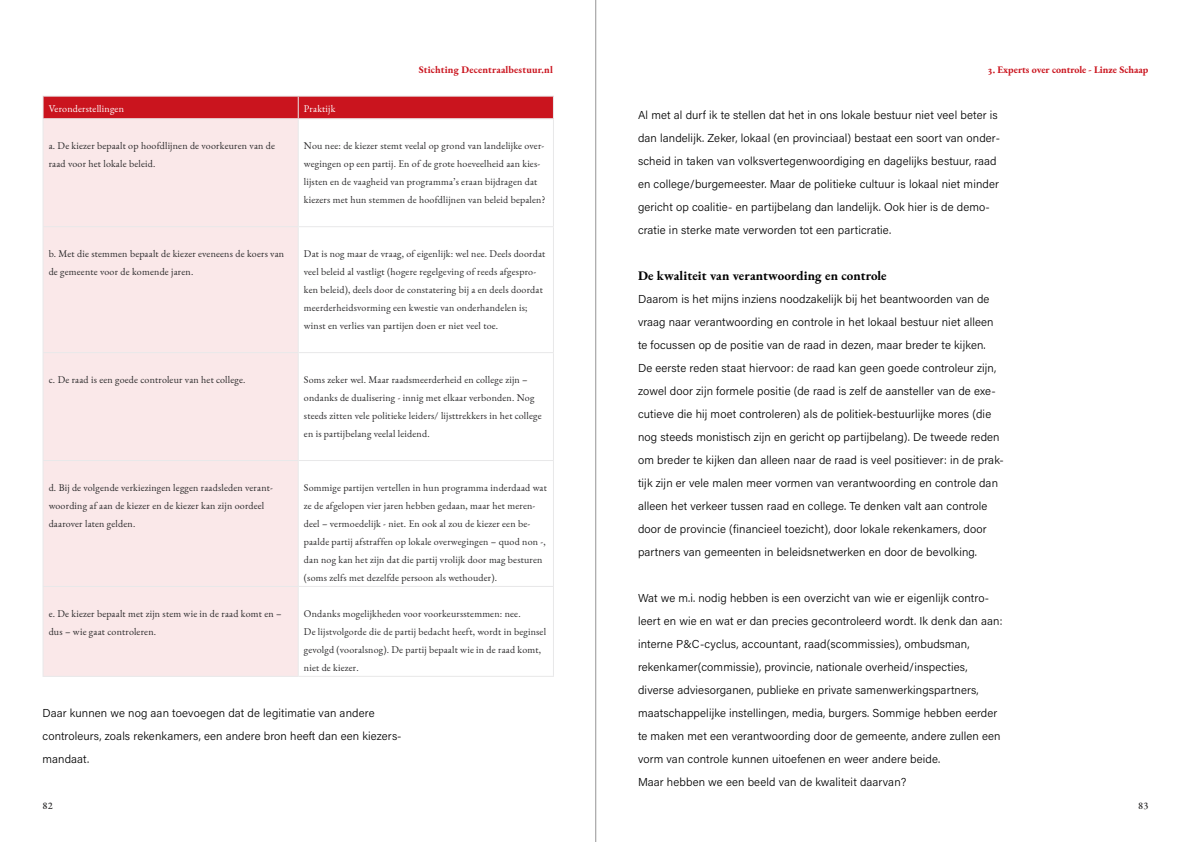
<style>
.page{position:relative;width:1191px;height:842px;background:#fff}
.page>*{position:absolute;margin:0;border:0;box-sizing:border-box;transform-origin:0 0}
.t1{font:700 13px "EB Garamond";letter-spacing:.01em;color:#000}
.t2{font:300 11.5px/23px "Acumin Pro";letter-spacing:.01em;color:#000}
.t3{font:10px/18px "EB Garamond";letter-spacing:.02em;color:#292829}
.t4{font:700 10px "EB Garamond";letter-spacing:.005em;color:#ca141e}
.t5{font:10px "EB Garamond";letter-spacing:.02em;color:#fff}
.t6{font:500 10px "EB Garamond";color:#292829}
</style>
<div class="page">
<hr style="left:595px;top:0;width:1px;height:842px;background:#292829">
<div style="left:44px;top:119px;width:254px;height:557px;background:#fae8e9"></div>
<div style="left:43px;top:96px;width:511px;height:22px;background:#ca141e"></div>
<hr style="left:43px;top:118px;width:255px;height:1px;background:#e8e8e9">
<hr style="left:43px;top:119px;width:1px;height:107px;background:#e8e8e9">
<hr style="left:298px;top:118px;width:256px;height:1px;background:#e8e8e9">
<hr style="left:298px;top:119px;width:1px;height:107px;background:#e8e8e9">
<hr style="left:553px;top:119px;width:1px;height:107px;background:#e8e8e9">
<hr style="left:43px;top:226px;width:255px;height:1px;background:#e8e8e9">
<hr style="left:43px;top:227px;width:1px;height:125px;background:#e8e8e9">
<hr style="left:298px;top:226px;width:256px;height:1px;background:#e8e8e9">
<hr style="left:298px;top:227px;width:1px;height:125px;background:#e8e8e9">
<hr style="left:553px;top:227px;width:1px;height:125px;background:#e8e8e9">
<hr style="left:43px;top:352px;width:255px;height:1px;background:#e8e8e9">
<hr style="left:43px;top:353px;width:1px;height:107px;background:#e8e8e9">
<hr style="left:298px;top:352px;width:256px;height:1px;background:#e8e8e9">
<hr style="left:298px;top:353px;width:1px;height:107px;background:#e8e8e9">
<hr style="left:553px;top:353px;width:1px;height:107px;background:#e8e8e9">
<hr style="left:43px;top:460px;width:255px;height:1px;background:#e8e8e9">
<hr style="left:43px;top:461px;width:1px;height:125px;background:#e8e8e9">
<hr style="left:298px;top:460px;width:256px;height:1px;background:#e8e8e9">
<hr style="left:298px;top:461px;width:1px;height:125px;background:#e8e8e9">
<hr style="left:553px;top:461px;width:1px;height:125px;background:#e8e8e9">
<hr style="left:43px;top:586px;width:255px;height:1px;background:#e8e8e9">
<hr style="left:43px;top:587px;width:1px;height:89px;background:#e8e8e9">
<hr style="left:298px;top:586px;width:256px;height:1px;background:#e8e8e9">
<hr style="left:298px;top:587px;width:1px;height:89px;background:#e8e8e9">
<hr style="left:553px;top:587px;width:1px;height:89px;background:#e8e8e9">
<hr style="left:43px;top:676px;width:255px;height:1px;background:#e8e8e9">
<hr style="left:298px;top:676px;width:256px;height:1px;background:#e8e8e9">
<p class="t4" style="left:419px;top:62px;width:136px">Stichting Decentraalbestuur.nl</p>
<p class="t4" style="left:987px;top:62px;width:163px">3. Experts over controle - Linze Schaap</p>
<p class="t5" style="left:49px;top:103px;width:77px">Veronderstellingen</p>
<p class="t5" style="left:304px;top:103px;width:33px">Praktijk</p>
<p class="t3" style="left:49px;top:137px;width:228px">a. De kiezer bepaalt op hoofdlijnen de voorkeuren van de raad voor het lokale beleid.</p>
<p class="t3" style="left:304px;top:137px;width:243px">Nou nee: de kiezer stemt veelal op grond van landelijke over&shy;wegingen op een partij. En of de grote hoeveelheid aan kies&shy;lijsten en de vaagheid van programma’s eraan bijdragen dat kiezers met hun stemmen de hoofdlijnen van beleid bepalen?</p>
<p class="t3" style="left:49px;top:245px;width:237px">b. Met die stemmen bepaalt de kiezer eveneens de koers van de gemeente voor de komende jaren.</p>
<p class="t3" style="left:304px;top:245px;width:243px">Dat is nog maar de vraag, of eigenlijk: wel nee. Deels doordat veel beleid al vastligt (hogere regelgeving of reeds afgespro&shy;ken beleid), deels door de constatering bij a en deels doordat meerderheidsvorming een kwestie van onderhandelen is; winst en verlies van partijen doen er niet veel toe.</p>
<p class="t3" style="left:49px;top:371px;width:198px">c. De raad is een goede controleur van het college.</p>
<p class="t3" style="left:304px;top:371px;width:239px">Soms zeker wel. Maar raadsmeerderheid en college zijn – ondanks de dualisering - innig met elkaar verbonden. Nog steeds zitten vele politieke leiders/ lijsttrekkers in het college en is partijbelang veelal leidend.</p>
<p class="t3" style="left:49px;top:478px;width:226px">d. Bij de volgende verkiezingen leggen raadsleden verant&shy;woording af aan de kiezer en de kiezer kan zijn oordeel daarover laten gelden.</p>
<p class="t3" style="left:304px;top:478px;width:244px">Sommige partijen vertellen in hun programma inderdaad wat ze de afgelopen vier jaren hebben gedaan, maar het meren&shy;deel – vermoedelijk - niet. En ook al zou de kiezer een be&shy;paalde partij afstraffen op lokale overwegingen – quod non -, dan nog kan het zijn dat die partij vrolijk door mag besturen (soms zelfs met dezelfde persoon als wethouder).</p>
<p class="t3" style="left:49px;top:604px;width:234px">e. De kiezer bepaalt met zijn stem wie in de raad komt en – dus – wie gaat controleren.</p>
<p class="t3" style="left:304px;top:604px;width:244px">Ondanks mogelijkheden voor voorkeursstemmen: nee.<br>De lijstvolgorde die de partij bedacht heeft, wordt in beginsel gevolgd (vooralsnog). De partij bepaalt wie in de raad komt, niet de kiezer.</p>
<p class="t2" style="left:43px;top:701px;width:360px">Daar kunnen we nog aan toevoegen dat de legitimatie van andere controleurs, zoals rekenkamers, een andere bron heeft dan een kiezers&shy;mandaat.</p>
<p class="t2" style="left:638px;top:103px;width:363px">Al met al durf ik te stellen dat het in ons lokale bestuur niet veel beter is dan landelijk. Zeker, lokaal (en provinciaal) bestaat een soort van onder&shy;scheid in taken van volksvertegenwoordiging en dagelijks bestuur, raad en college/burgemeester. Maar de politieke cultuur is lokaal niet minder gericht op coalitie- en partijbelang dan landelijk. Ook hier is de demo&shy;cratie in sterke mate verworden tot een particratie.</p>
<p class="t1" style="left:638px;top:266px;width:250px">De kwaliteit van verantwoording en controle</p>
<p class="t2" style="left:638px;top:287px;width:367px">Daarom is het mijns inziens noodzakelijk bij het beantwoorden van de vraag naar verantwoording en controle in het lokaal bestuur niet alleen te focussen op de positie van de raad in dezen, maar breder te kijken.<br>De eerste reden staat hiervoor: de raad kan geen goede controleur zijn, zowel door zijn formele positie (de raad is zelf de aansteller van de exe&shy;cutieve die hij moet controleren) als de politiek-bestuurlijke mores (die nog steeds monistisch zijn en gericht op partijbelang). De tweede reden om breder te kijken dan alleen naar de raad is veel positiever: in de prak&shy;tijk zijn er vele malen meer vormen van verantwoording en controle dan alleen het verkeer tussen raad en college. Te denken valt aan controle door de provincie (financieel toezicht), door lokale rekenkamers, door partners van gemeenten in beleidsnetwerken en door de bevolking.</p>
<p class="t2" style="left:638px;top:586px;width:366px">Wat we m.i. nodig hebben is een overzicht van wie er eigenlijk contro&shy;leert en wie en wat er dan precies gecontroleerd wordt. Ik denk dan aan: interne P&amp;C-cyclus, accountant, raad(scommissies), ombudsman, rekenkamer(commissie), provincie, nationale overheid/inspecties, diverse adviesorganen, publieke en private samenwerkingspartners, maatschappelijke instellingen, media, burgers. Sommige hebben eerder te maken met een verantwoording door de gemeente, andere zullen een vorm van controle kunnen uitoefenen en weer andere beide.<br>Maar hebben we een beeld van de kwaliteit daarvan?</p>
<p class="t6" style="left:43px;top:799px;width:12px">82</p>
<p class="t6" style="left:1138px;top:799px;width:12px">83</p>
</div>
